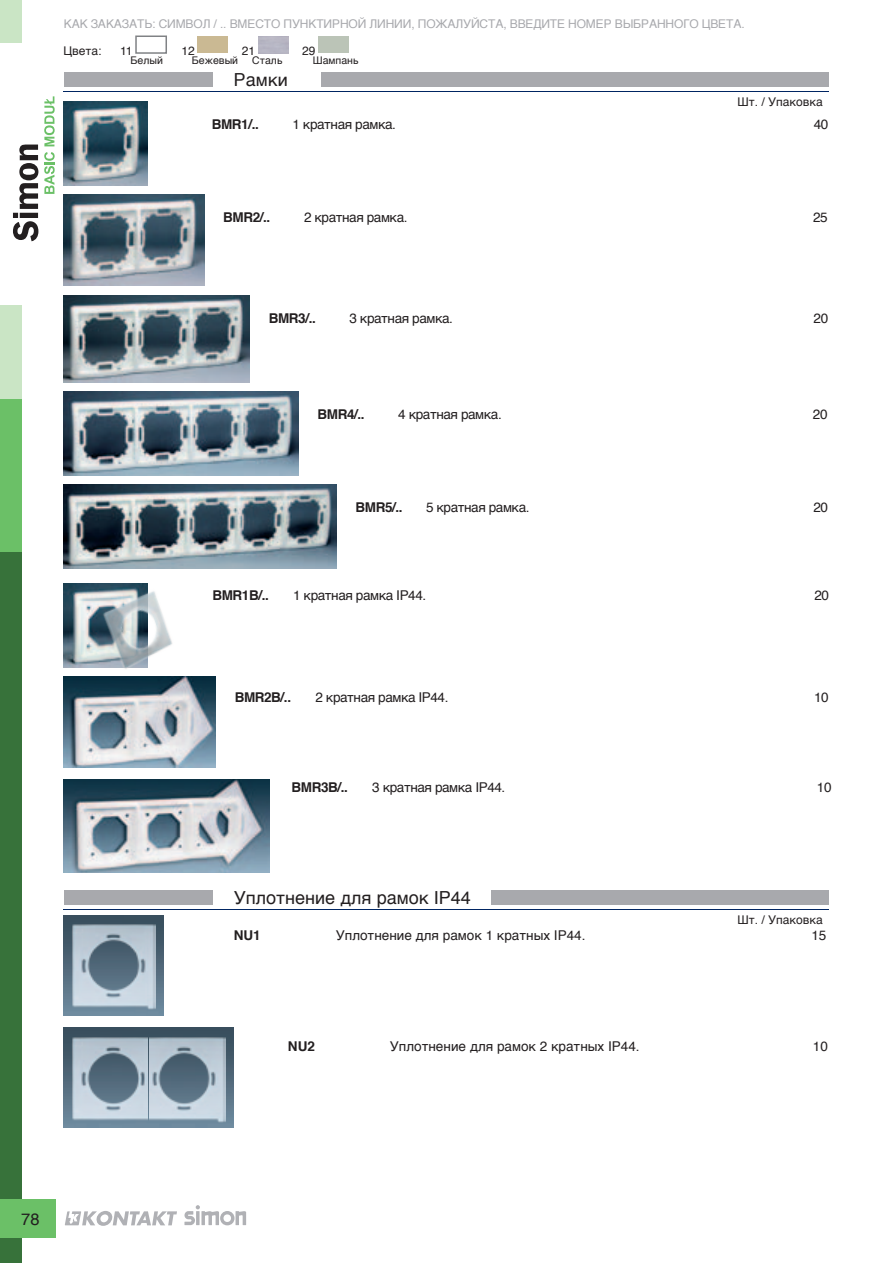
<style>
.page{position:relative;width:893px;height:1263px;background:#fff}
.page>*{position:absolute;margin:0;border:0;box-sizing:border-box;transform-origin:0 0}
.t1{font:18px "Helvetica";color:#231f20}
.t2{font:16.5px "Helvetica";color:#231f20}
.t3{font:13.5px "Helvetica";letter-spacing:-.03em;color:#231f20}
.t4{font:700 13.5px "Helvetica";letter-spacing:-.03em;color:#231f20}
.t5{font:13.5px "Helvetica";color:#231f20}
.t6{font:12px "Helvetica";letter-spacing:-.01em;color:#a8a9ad}
.t7{font:12px "Helvetica";color:#231f20}
.t8{font:10.5px "Helvetica";color:#231f20}
</style>
<div class="page">
<img style="left:64px;top:583px;width:84px;height:84px">
<img style="left:64px;top:296px;width:185px;height:86px">
<img style="left:64px;top:392px;width:234px;height:83px">
<img style="left:64px;top:484px;width:272px;height:84px">
<img style="left:64px;top:676px;width:152px;height:91px">
<img style="left:96px;top:586px;width:76px;height:83px">
<img style="left:64px;top:779px;width:206px;height:94px">
<img style="left:64px;top:1027px;width:170px;height:100px">
<img style="left:64px;top:916px;width:99px;height:99px">
<img style="left:72px;top:924px;width:83px;height:86px">
<img style="left:72px;top:1036px;width:75px;height:86px">
<img style="left:150px;top:1036px;width:76px;height:86px">
<hr style="left:64px;top:909px;width:765px;height:1px;background:#002562">
<div style="left:64px;top:890px;width:149px;height:14px;background:#a8a9ad"></div>
<div style="left:492px;top:890px;width:337px;height:14px;background:#a8a9ad"></div>
<hr style="left:64px;top:91px;width:765px;height:1px;background:#002562">
<img style="left:64px;top:195px;width:141px;height:91px">
<div style="left:64px;top:72px;width:149px;height:14px;background:#a8a9ad"></div>
<div style="left:322px;top:72px;width:507px;height:14px;background:#a8a9ad"></div>
<img style="left:64px;top:101px;width:84px;height:84px">
<div style="left:0;top:0;width:21px;height:43px;background:#cae5c5"></div>
<div style="left:0;top:305px;width:21px;height:116px;background:#cae5c5"></div>
<div style="left:0;top:399px;width:21px;height:455px;background:#6bc067"></div>
<div style="left:0;top:552px;width:21px;height:711px;background:#37723a"></div>
<div style="left:0;top:1199px;width:55px;height:38px;background:#6bc067"></div>
<svg style="left:13px;top:145px;width:25px;height:96px"></svg>
<svg style="left:44px;top:152px;width:11px;height:42px"></svg>
<svg style="left:44px;top:96px;width:11px;height:50px"></svg>
<div style="left:135px;top:36px;width:32px;height:18px;background:#fff;border:2px solid #808285"></div>
<div style="left:197px;top:36px;width:31px;height:17px;background:#cab993"></div>
<div style="left:319px;top:36px;width:30px;height:17px;background:#bbc4b7"></div>
<svg style="left:184px;top:1205px;width:62px;height:20px"></svg>
<svg style="left:65px;top:1211px;width:112px;height:15px"></svg>
<p class="t6" style="left:64px;top:15px;width:44px">Как зака</p>
<p class="t6" style="left:122px;top:15px;width:143px">зать: СИМВОЛ / .. вместо</p>
<p class="t6" style="left:283px;top:15px;width:10px">пунктирно</p>
<p class="t6" style="left:358px;top:15px;width:21px">й линии</p>
<p class="t6" style="left:411px;top:15px;width:45px">, пожалу</p>
<p class="t6" style="left:471px;top:15px;width:18px">йста</p>
<p class="t6" style="left:503px;top:15px;width:39px">, введит</p>
<p class="t6" style="left:557px;top:15px;width:21px">е ном</p>
<p class="t6" style="left:596px;top:15px;width:47px">ер выбранного</p>
<p class="t6" style="left:702px;top:15px;width:44px">цвета.</p>
<p class="t7" style="left:63px;top:42px;width:40px">Цвета:</p>
<p class="t7" style="left:120px;top:42px;width:14px">11</p>
<p class="t8" style="left:131px;top:52px;width:34px">Белый</p>
<p class="t7" style="left:181px;top:42px;width:15px">12</p>
<p class="t8" style="left:192px;top:52px;width:48px">Бежевый</p>
<p class="t7" style="left:242px;top:42px;width:15px">21</p>
<p class="t8" style="left:252px;top:52px;width:31px">Сталь</p>
<p class="t7" style="left:302px;top:42px;width:15px">29</p>
<p class="t8" style="left:313px;top:52px;width:47px">Шампань</p>
<h1 class="t1" style="left:234px;top:66px;width:56px">Рамки</h1>
<p class="t4" style="left:212px;top:113px;width:49px">BMR1/..</p>
<p class="t3" style="left:292px;top:113px;width:105px">1 кратная рамка.</p>
<p class="t3" style="left:814px;top:113px;width:16px">40</p>
<p class="t7" style="left:737px;top:92px;width:87px">Шт. / Упаковка</p>
<p class="t4" style="left:223px;top:206px;width:49px">BMR2/..</p>
<p class="t3" style="left:304px;top:207px;width:105px">2 кратная рамка.</p>
<p class="t3" style="left:813px;top:207px;width:16px">25</p>
<p class="t4" style="left:269px;top:307px;width:49px">BMR3/..</p>
<p class="t3" style="left:349px;top:308px;width:105px">3 кратная рамка.</p>
<p class="t3" style="left:814px;top:308px;width:16px">20</p>
<p class="t4" style="left:317px;top:403px;width:49px">BMR4/..</p>
<p class="t3" style="left:398px;top:404px;width:105px">4 кратная рамка.</p>
<p class="t3" style="left:813px;top:404px;width:16px">20</p>
<p class="t4" style="left:356px;top:496px;width:49px">BMR5/..</p>
<p class="t3" style="left:426px;top:496px;width:105px">5 кратная рамка.</p>
<p class="t3" style="left:813px;top:496px;width:16px">20</p>
<p class="t4" style="left:212px;top:584px;width:58px">BMR1B/..</p>
<p class="t3" style="left:293px;top:585px;width:135px">1 кратная рамка IP44.</p>
<p class="t3" style="left:814px;top:585px;width:16px">20</p>
<p class="t4" style="left:235px;top:687px;width:58px">BMR2B/..</p>
<p class="t3" style="left:315px;top:687px;width:135px">2 кратная рамка IP44.</p>
<p class="t3" style="left:814px;top:687px;width:16px">10</p>
<p class="t4" style="left:291px;top:776px;width:58px">BMR3B/..</p>
<p class="t3" style="left:372px;top:777px;width:135px">3 кратная рамка IP44.</p>
<p class="t3" style="left:817px;top:777px;width:16px">10</p>
<h1 class="t1" style="left:234px;top:883px;width:238px">Уплотнение для рамок IP44</h1>
<p class="t7" style="left:737px;top:910px;width:87px">Шт. / Упаковка</p>
<p class="t4" style="left:234px;top:924px;width:28px">NU 1</p>
<p class="t5" style="left:336px;top:924px;width:251px">Уплотнение для рамок 1 кратных IP44.</p>
<p class="t3" style="left:811px;top:924px;width:17px">15</p>
<p class="t4" style="left:288px;top:1035px;width:28px">NU 2</p>
<p class="t5" style="left:390px;top:1035px;width:251px">Уплотнение для рамок 2 кратных IP44.</p>
<p class="t3" style="left:813px;top:1035px;width:17px">10</p>
<p class="t2" style="left:21px;top:1206px;width:20px">78</p>
</div>
